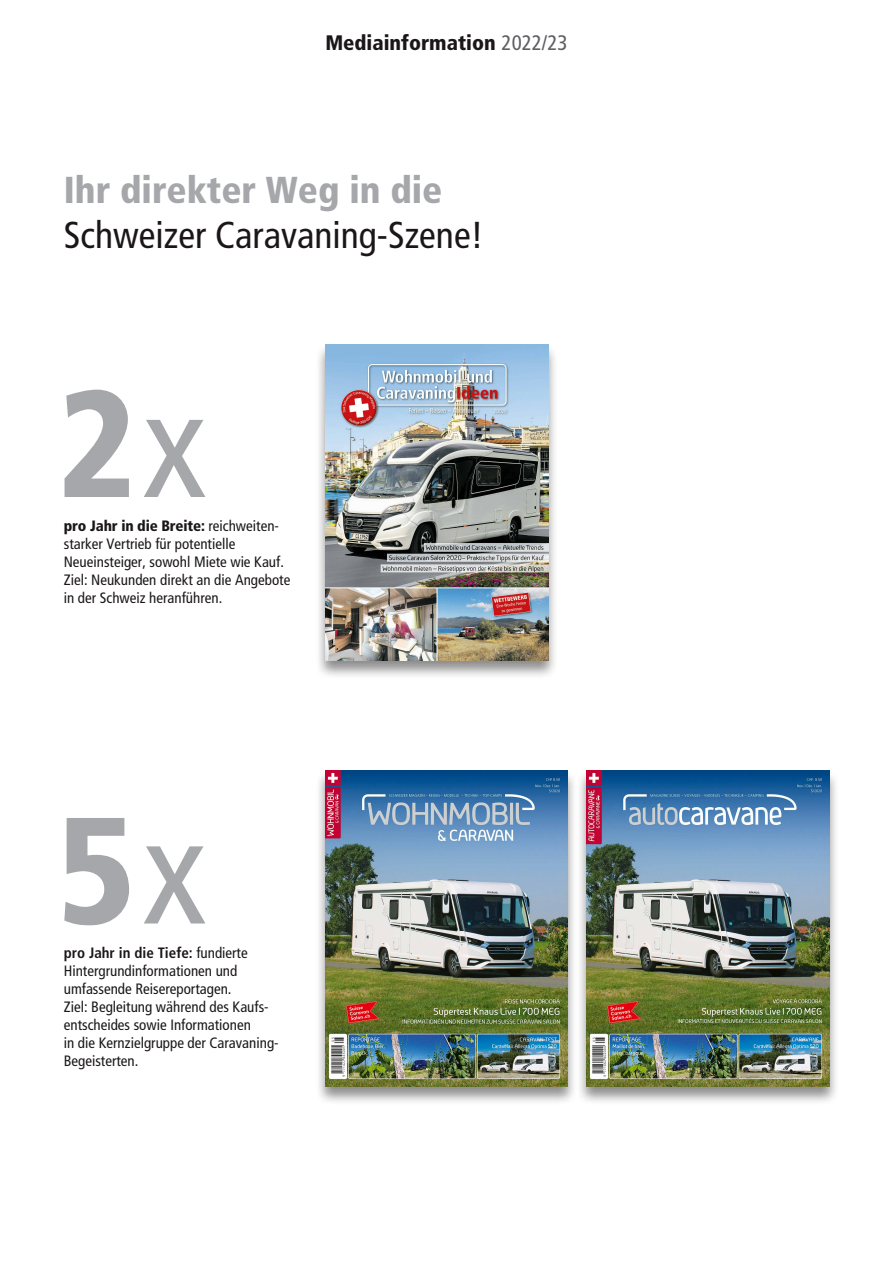
<style>
.page{position:relative;width:893px;height:1263px;background:#fff}
.page>*{position:absolute;margin:0;border:0;box-sizing:border-box;transform-origin:0 0}
.t1{font:900 condensed 151.2px "Frutiger LT Pro";color:#a6a7aa}
.t2{font:condensed 37.5px "Frutiger LT Pro";color:#1b1718}
.t3{font:900 condensed 37.5px "Frutiger LT Pro";color:#a6a7aa}
.t4{font:900 condensed 21px "Frutiger LT Pro";color:#1b1718}
.t5{font:condensed 15px/18px "Frutiger LT Pro";color:#1b1718}
.s1{font-weight:400;color:#615e63}
.s2{font-weight:400}
.s3{font-weight:900}
.s4{font-weight:700}
</style>
<div class="page">
<div style="left:315px;top:343px;width:244px;height:336px;background:#1b1718;opacity:.5"></div>
<img style="left:325px;top:344px;width:224px;height:316px">
<div style="left:315px;top:770px;width:263px;height:335px;background:#1b1718;opacity:.5"></div>
<img style="left:325px;top:771px;width:243px;height:315px">
<div style="left:577px;top:770px;width:262px;height:335px;background:#1b1718;opacity:.5"></div>
<img style="left:587px;top:771px;width:242px;height:315px">
<h3 class="t4" style="left:325px;top:30px;width:244px">Mediainformation <span class="s1">2022/23</span></h3>
<h2 class="t3" style="left:64px;top:167px;width:380px">Ihr direkter Weg in die</h2>
<h2 class="t2" style="left:64px;top:213px;width:422px">Schweizer Caravaning-Szene!</h2>
<h1 class="t1" style="left:57px;top:353px;width:151px">2<span class="s2">x</span></h1>
<p class="t5" style="left:64px;top:517px;width:228px"><span class="s3">pro Jahr in die Breite:</span> reichweiten&shy;starker Vertrieb für potentielle Neueinsteiger, sowohl Miete wie Kauf.<br>Ziel: Neukunden direkt an die Angebote in der Schweiz heranführen.</p>
<h1 class="t1" style="left:57px;top:780px;width:151px">5<span class="s2">x</span></h1>
<p class="t5" style="left:64px;top:943px;width:215px"><span class="s4">pro Jahr in die Tiefe:</span> fundierte<br>Hintergrundinformationen und umfassende Reisereportagen.<br>Ziel: Begleitung während des Kaufs&shy;entscheides sowie Informationen<br>in die Kernzielgruppe der Caravaning-<br>Begeisterten.</p>
</div>
